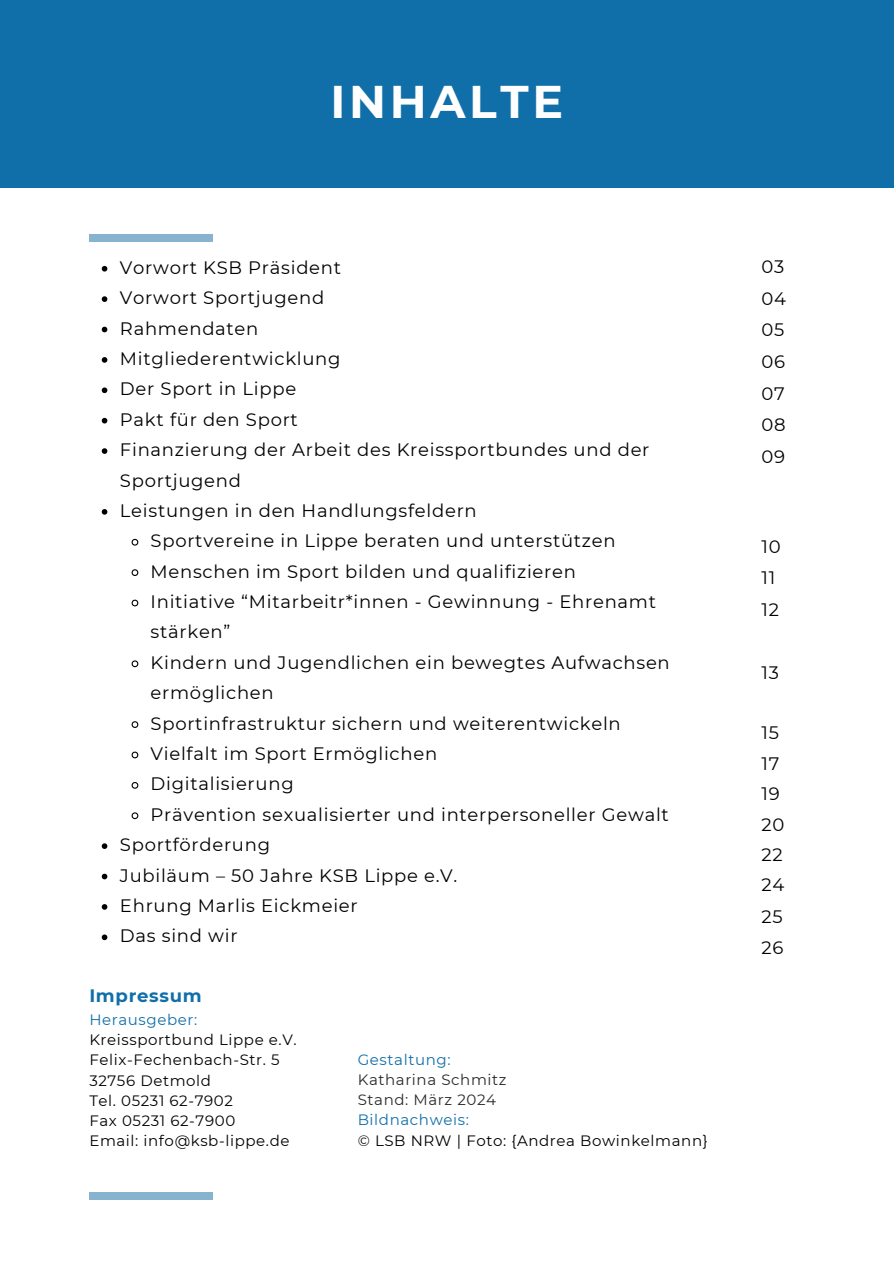
<style>
.page{position:relative;width:894px;height:1264px;background:#fff}
.page>*{position:absolute;margin:0;border:0;box-sizing:border-box;transform-origin:0 0}
.t1{font:700 45.75px "Montserrat";letter-spacing:.08em;color:#fff}
.t2{font:18px/31.5px "Montserrat";letter-spacing:.04em;color:#000}
.t3{font:700 18px "Montserrat";letter-spacing:.04em;color:#106fa9}
.t4{font:15px "Montserrat";letter-spacing:.04em;color:#000}
.t5{font:15px "Montserrat";letter-spacing:.04em;color:#106fa9}
.t6{font:15px "Montserrat";letter-spacing:.04em;color:#2a2a2a}
</style>
<div class="page">
<div style="left:0;top:0;width:893px;height:188px;background:#106fa9"></div>
<div style="left:89px;top:1192px;width:124px;height:7px;background:#87b3ce"></div>
<svg style="left:102px;top:266px;width:5px;height:5px"></svg>
<svg style="left:102px;top:296px;width:5px;height:6px"></svg>
<svg style="left:102px;top:327px;width:5px;height:5px"></svg>
<svg style="left:102px;top:357px;width:5px;height:6px"></svg>
<svg style="left:102px;top:387px;width:5px;height:6px"></svg>
<svg style="left:102px;top:418px;width:5px;height:5px"></svg>
<svg style="left:102px;top:448px;width:5px;height:6px"></svg>
<svg style="left:102px;top:509px;width:5px;height:5px"></svg>
<svg style="left:131px;top:538px;width:8px;height:8px"></svg>
<svg style="left:131px;top:569px;width:8px;height:7px"></svg>
<svg style="left:131px;top:599px;width:8px;height:8px"></svg>
<svg style="left:131px;top:660px;width:8px;height:8px"></svg>
<svg style="left:131px;top:721px;width:8px;height:7px"></svg>
<svg style="left:131px;top:751px;width:8px;height:8px"></svg>
<svg style="left:131px;top:782px;width:8px;height:7px"></svg>
<svg style="left:131px;top:812px;width:8px;height:8px"></svg>
<svg style="left:102px;top:843px;width:5px;height:6px"></svg>
<svg style="left:102px;top:873px;width:5px;height:6px"></svg>
<svg style="left:102px;top:904px;width:5px;height:5px"></svg>
<svg style="left:102px;top:934px;width:5px;height:6px"></svg>
<div style="left:89px;top:234px;width:124px;height:7px;background:#87b3ce"></div>
<h1 class="t1" style="left:330px;top:73px;width:234px">INHALTE</h1>
<p class="t2" style="left:120px;top:251px;width:222px">Vorwort KSB Präsident</p>
<p class="t2" style="left:120px;top:282px;width:206px">Vorwort Sportjugend</p>
<p class="t2" style="left:120px;top:312px;width:140px">Rahmendaten</p>
<p class="t2" style="left:120px;top:343px;width:222px">Mitgliederentwicklung</p>
<p class="t2" style="left:120px;top:373px;width:178px">Der Sport in Lippe</p>
<p class="t2" style="left:120px;top:403px;width:179px">Pakt für den Sport</p>
<p class="t2" style="left:120px;top:434px;width:531px;line-height:30.3px">Finanzierung der Arbeit des Kreissportbundes und der<br>Sportjugend</p>
<p class="t2" style="left:120px;top:494px;width:358px">Leistungen in den Handlungsfeldern</p>
<p class="t2" style="left:150px;top:525px;width:466px">Sportvereine in Lippe beraten und unterstützen</p>
<p class="t2" style="left:150px;top:555px;width:426px">Menschen im Sport bilden und qualifizieren</p>
<p class="t2" style="left:150px;top:586px;width:507px;line-height:30.3px">Initiative “Mitarbeitr*innen - Gewinnung - Ehrenamt stärken”</p>
<p class="t2" style="left:150px;top:647px;width:520px;line-height:30.3px">Kindern und Jugendlichen ein bewegtes Aufwachsen ermöglichen</p>
<p class="t2" style="left:150px;top:707px;width:471px">Sportinfrastruktur sichern und weiterentwickeln</p>
<h2 class="t2" style="left:150px;top:737px;width:288px">Vielfalt im Sport Ermöglichen</h2>
<h2 class="t2" style="left:150px;top:768px;width:144px">Digitalisierung</h2>
<h2 class="t2" style="left:150px;top:798px;width:519px">Prävention sexualisierter und interpersoneller Gewalt</h2>
<h2 class="t2" style="left:120px;top:829px;width:151px">Sportförderung</h2>
<p class="t2" style="left:120px;top:859px;width:339px">Jubiläum – 50 Jahre KSB Lippe e.V.</p>
<p class="t2" style="left:120px;top:889px;width:239px">Ehrung Marlis Eickmeier</p>
<p class="t2" style="left:120px;top:920px;width:119px">Das sind wir</p>
<p class="t3" style="left:89px;top:984px;width:114px">Impressum</p>
<p class="t5" style="left:89px;top:1010px;width:109px">Herausgeber:</p>
<p class="t4" style="left:89px;top:1030px;width:209px">Kreissportbund Lippe e.V.</p>
<p class="t4" style="left:89px;top:1050px;width:192px">Felix-Fechenbach-Str. 5</p>
<p class="t4" style="left:89px;top:1071px;width:123px">32756 Detmold</p>
<p class="t4" style="left:89px;top:1091px;width:145px">Tel. 05231 62-7902</p>
<p class="t4" style="left:89px;top:1111px;width:147px">Fax 05231 62-7900</p>
<p class="t4" style="left:89px;top:1131px;width:202px">Email: info@ksb-lippe.de</p>
<p class="t5" style="left:357px;top:1050px;width:94px">Gestaltung:</p>
<p class="t6" style="left:357px;top:1070px;width:150px">Katharina Schmitz</p>
<p class="t6" style="left:357px;top:1090px;width:140px">Stand: März 2024</p>
<p class="t5" style="left:357px;top:1110px;width:113px">Bildnachweis:</p>
<p class="t4" style="left:357px;top:1131px;width:351px">© LSB NRW | Foto: {Andrea Bowinkelmann}</p>
<p class="t2" style="left:761px;top:251px;width:26px;text-align:justify">03<br>04<br>05<br>06<br>07<br>08<br>09</p>
<p class="t2" style="left:761px;top:530px;width:21px">10<br>11<br>12</p>
<p class="t2" style="left:761px;top:656px;width:19px">13</p>
<p class="t2" style="left:761px;top:717px;width:24px;line-height:30.8px">15<br>17<br>19<br>20<br>22<br>24<br>25<br>26</p>
</div>
